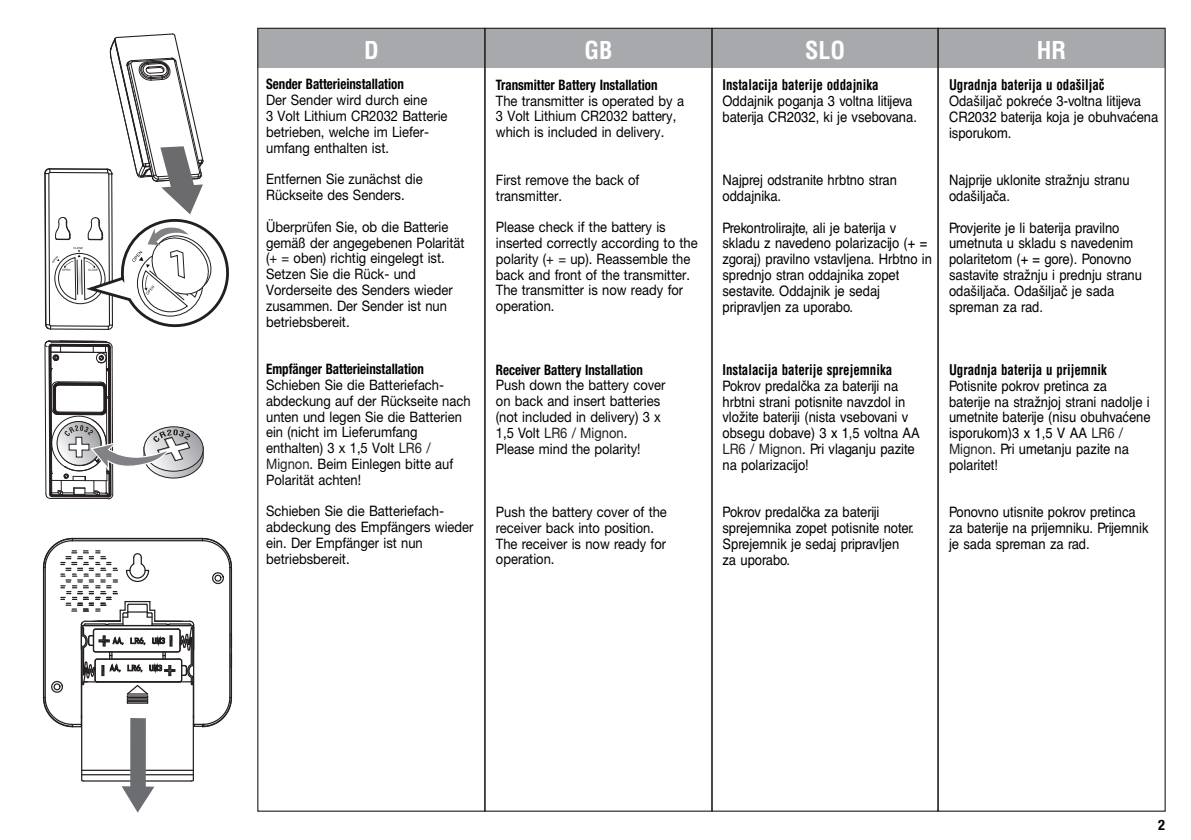
<style>
.page{position:relative;width:1191px;height:840px;background:#fff}
.page>*{position:absolute;margin:0;border:0;box-sizing:border-box;transform-origin:0 0}
.t1{font:700 condensed 24px "Helvetica";color:#fff}
.t2{font:14.4px/15.8px "Helvetica Neue LT Pro";color:#000001;scale:.9 1}
.t3{font:14.4px/15.8px "Helvetica LTCE";color:#000001;scale:.9 1}
.t4{font:700 condensed 14.4px "Helvetica Neue LT Std";color:#000001;scale:.9 1}
.t5{font:700 condensed 14.4px "Helvetica LTCE";color:#000001;scale:.9 1}
.t6{font:700 condensed 14.4px "Helvetica Neue LT Std";color:#000}
.s1{color:#231f20}
.s2{font-family:"Helvetica Neue LT Pro";color:#231f20}
</style>
<div class="page">
<div style="left:258px;top:28px;width:907px;height:39px;background:#a8a9ad"></div>
<div style="left:937px;top:28px;width:228px;height:783px;border:1px solid #231f20"></div>
<svg style="left:42px;top:537px;width:191px;height:275px"></svg>
<svg style="left:44px;top:33px;width:185px;height:466px"></svg>
<h1 class="t1" style="left:364px;top:35px;width:16px">D</h1>
<h1 class="t1" style="left:584px;top:35px;width:30px">GB</h1>
<h1 class="t1" style="left:805px;top:35px;width:42px">SLO</h1>
<h1 class="t1" style="left:1037px;top:36px;width:31px">HR</h1>
<p class="t4" style="left:496px;top:76px;width:181px">Transmitter Battery Installation</p>
<p class="t2" style="left:496px;top:92px;width:210px">The transmitter is operated by a<br>3 Volt Lithium CR2032 battery, which is included in delivery.</p>
<p class="t2" style="left:496px;top:171px;width:161px">First remove the back of transmitter.</p>
<p class="t2" style="left:496px;top:219px;width:226px">Please check if the battery is inserted correctly according to the polarity (+ = up). Reassemble the back and front of the transmitter.<br>The transmitter is now ready for operation.</p>
<p class="t4" style="left:266px;top:75px;width:155px">Sender Batterieinstallation</p>
<p class="t2" style="left:266px;top:92px;width:203px">Der Sender wird durch eine<br>3 Volt Lithium CR2032 Batterie betrieben, welche im Liefer&shy;umfang enthalten ist.</p>
<p class="t2" style="left:266px;top:171px;width:176px">Entfernen Sie zunächst die<br>Rückseite des Senders.</p>
<p class="t2" style="left:266px;top:218px;width:222px">Überprüfen Sie, ob die Batterie gemäß der angegebenen Polarität (+ = oben) richtig eingelegt ist.<br>Setzen Sie die Rück- und<br>Vorderseite des Senders wieder zusammen. Der Sender ist nun betriebsbereit.</p>
<p class="t4" style="left:266px;top:360px;width:177px">Empfänger Batterieinstallation</p>
<p class="t2" style="left:266px;top:376px;width:229px">Schieben Sie die Batteriefach&shy;abdeckung auf der Rückseite nach unten und legen Sie die Batterien ein (nicht im Lieferumfang enthalten) 3 x 1,5 Volt <span class="s1">LR6 /<br>Mignon</span>. Beim Einlegen bitte auf<br>Polarität achten!</p>
<p class="t2" style="left:266px;top:503px;width:232px">Schieben Sie die Batteriefach&shy;abdeckung des Empfängers wieder ein. Der Empfänger ist nun betriebsbereit.</p>
<p class="t5" style="left:949px;top:76px;width:174px">Ugradnja baterija u odašiljač</p>
<p class="t3" style="left:949px;top:93px;width:234px">Odašiljač pokreće 3-voltna litijeva<br>CR2032 baterija koja je obuhvaćena isporukom.</p>
<p class="t3" style="left:949px;top:172px;width:202px">Najprije uklonite stražnju stranu odašiljača.</p>
<p class="t3" style="left:949px;top:220px;width:216px">Provjerite je li baterija pravilno umetnuta u skladu s navedenim polaritetom (+ = gore). Ponovno sastavite stražnju i prednju stranu odašiljača. Odašiljač je sada spreman za rad.</p>
<p class="t5" style="left:722px;top:76px;width:175px">Instalacija baterije oddajnika</p>
<p class="t3" style="left:722px;top:93px;width:217px">Oddajnik poganja 3 voltna litijeva baterija CR2032, ki je vsebovana.</p>
<p class="t3" style="left:722px;top:172px;width:195px">Najprej odstranite hrbtno stran oddajnika.</p>
<p class="t3" style="left:722px;top:220px;width:234px">Prekontrolirajte, ali je baterija v skladu z navedeno polarizacijo (+ = zgoraj) pravilno vstavljena. Hrbtno in sprednjo stran oddajnika zopet sestavite. Oddajnik je sedaj pripravljen za uporabo.</p>
<p class="t4" style="left:496px;top:360px;width:165px">Receiver Battery Installation</p>
<p class="t2" style="left:496px;top:377px;width:190px">Push down the battery cover on back and insert batteries (not included in delivery) 3 x<br>1,5 Volt <span class="s1">LR6 / Mignon</span>.<br>Please mind the polarity!</p>
<p class="t5" style="left:949px;top:360px;width:177px">Ugradnja baterija u prijemnik</p>
<p class="t3" style="left:949px;top:378px;width:226px">Potisnite pokrov pretinca za baterije na stražnjoj strani nadolje i umetnite baterije (nisu obuhvaćene isporukom)3 x 1,5 V AA <span class="s2">LR6 /<br>Mignon</span>. Pri umetanju pazite na polaritet!</p>
<p class="t3" style="left:949px;top:504px;width:223px">Ponovno utisnite pokrov pretinca za baterije na prijemniku. Prijemnik je sada spreman za rad.</p>
<p class="t5" style="left:722px;top:360px;width:190px">Instalacija baterije sprejemnika</p>
<p class="t3" style="left:722px;top:378px;width:221px">Pokrov predalčka za bateriji na hrbtni strani potisnite navzdol in vložite bateriji (nista vsebovani v obsegu dobave) 3 x 1,5 voltna AA<br><span class="s2">LR6 / Mignon</span>. Pri vlaganju pazite na polarizacijo!</p>
<p class="t3" style="left:722px;top:504px;width:214px">Pokrov predalčka za bateriji sprejemnika zopet potisnite noter.<br>Sprejemnik je sedaj pripravljen za uporabo.</p>
<p class="t2" style="left:496px;top:503px;width:191px">Push the battery cover of the receiver back into position.<br>The receiver is now ready for operation.</p>
<p class="t6" style="left:1158px;top:815px;width:8px">2</p>
</div>
